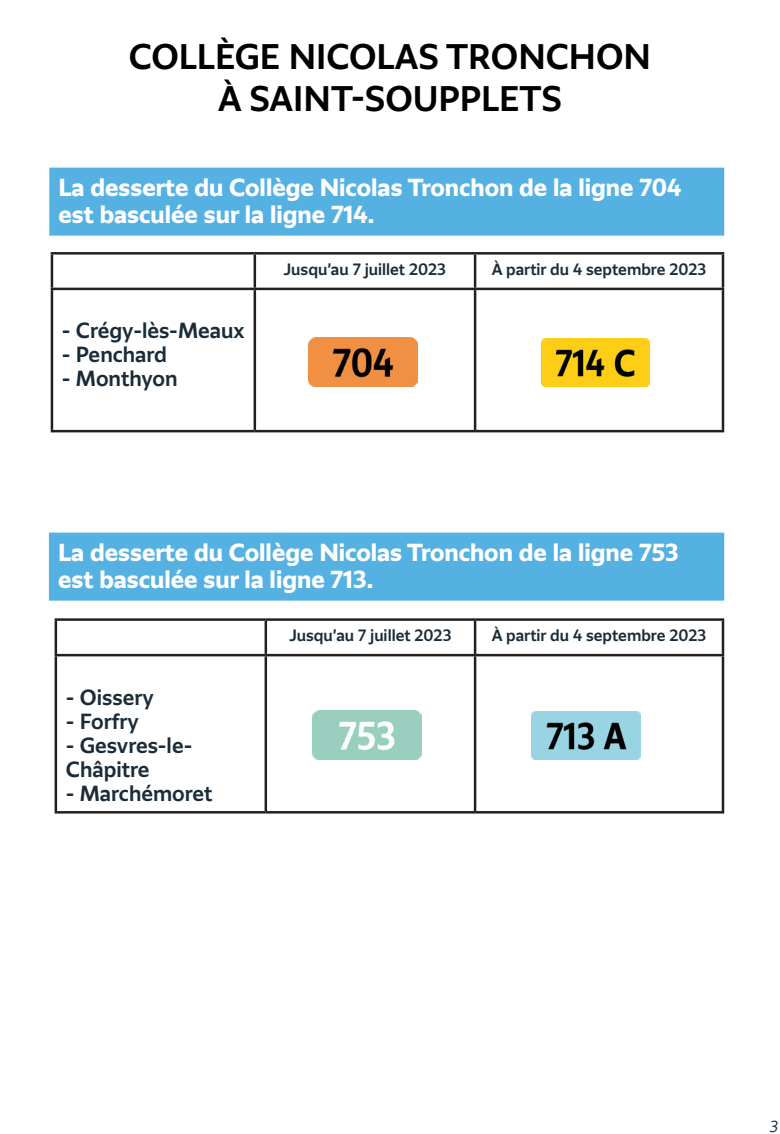
<style>
.page{position:relative;width:780px;height:1134px;background:#fff}
.page>*{position:absolute;margin:0;border:0;box-sizing:border-box;transform-origin:0 0}
.t1{font:500 32.5px "Grand Paris";color:#000001}
.t2{font:700 22.5px "Grand Paris";color:#fff}
.t3{font:500 20px "Grand Paris";color:#1b2c39}
.t4{font:500 15px "Grand Paris";color:#1b2c39}
.t5{font:italic 300 15px "Grand Paris";color:#1b2c39}
</style>
<div class="page">
<hr style="left:51px;top:252px;width:204px;height:3px;background:#231f20">
<hr style="left:51px;top:255px;width:2px;height:33px;background:#231f20">
<hr style="left:255px;top:252px;width:220px;height:3px;background:#231f20">
<hr style="left:253px;top:255px;width:3px;height:33px;background:#231f20">
<hr style="left:475px;top:252px;width:249px;height:3px;background:#231f20">
<hr style="left:474px;top:255px;width:2px;height:33px;background:#231f20">
<hr style="left:721px;top:255px;width:3px;height:33px;background:#231f20">
<hr style="left:51px;top:288px;width:204px;height:2px;background:#231f20">
<hr style="left:51px;top:290px;width:2px;height:140px;background:#231f20">
<hr style="left:255px;top:288px;width:220px;height:2px;background:#231f20">
<hr style="left:253px;top:290px;width:3px;height:140px;background:#231f20">
<hr style="left:475px;top:288px;width:249px;height:2px;background:#231f20">
<hr style="left:474px;top:290px;width:2px;height:140px;background:#231f20">
<hr style="left:721px;top:290px;width:3px;height:140px;background:#231f20">
<hr style="left:51px;top:430px;width:204px;height:2px;background:#231f20">
<hr style="left:255px;top:430px;width:220px;height:2px;background:#231f20">
<hr style="left:475px;top:430px;width:249px;height:2px;background:#231f20">
<img style="left:309px;top:337px;width:108px;height:49px">
<img style="left:541px;top:338px;width:108px;height:48px">
<hr style="left:55px;top:618px;width:211px;height:3px;background:#231f20">
<hr style="left:55px;top:621px;width:2px;height:33px;background:#231f20">
<hr style="left:266px;top:618px;width:209px;height:3px;background:#231f20">
<hr style="left:264px;top:621px;width:3px;height:33px;background:#231f20">
<hr style="left:475px;top:618px;width:249px;height:3px;background:#231f20">
<hr style="left:474px;top:621px;width:2px;height:33px;background:#231f20">
<hr style="left:721px;top:621px;width:3px;height:33px;background:#231f20">
<hr style="left:55px;top:654px;width:211px;height:2px;background:#231f20">
<hr style="left:55px;top:656px;width:2px;height:155px;background:#231f20">
<hr style="left:266px;top:654px;width:209px;height:2px;background:#231f20">
<hr style="left:264px;top:656px;width:3px;height:155px;background:#231f20">
<hr style="left:475px;top:654px;width:249px;height:2px;background:#231f20">
<hr style="left:474px;top:656px;width:2px;height:155px;background:#231f20">
<hr style="left:721px;top:656px;width:3px;height:155px;background:#231f20">
<hr style="left:55px;top:811px;width:211px;height:2px;background:#231f20">
<hr style="left:266px;top:811px;width:209px;height:2px;background:#231f20">
<hr style="left:475px;top:811px;width:249px;height:2px;background:#231f20">
<img style="left:531px;top:711px;width:109px;height:49px">
<img style="left:313px;top:710px;width:108px;height:50px">
<div style="left:49px;top:168px;width:675px;height:68px;background:#56b1e3;border:2px solid #56b1e3"></div>
<div style="left:49px;top:533px;width:675px;height:68px;background:#56b1e3;border:2px solid #56b1e3"></div>
<p class="t1" style="left:129px;top:35px;width:524px">COLLÈGE NICOLAS TRONCHON</p>
<p class="t1" style="left:218px;top:78px;width:345px">À SAINT-SOUPPLETS</p>
<p class="t2" style="left:58px;top:172px;width:624px">La desserte du Collège Nicolas Tronchon de la ligne 704</p>
<p class="t2" style="left:58px;top:199px;width:317px">est basculée sur la ligne 714.</p>
<p class="t3" style="left:62px;top:318px;width:184px">- Crégy-lès-Meaux</p>
<p class="t3" style="left:62px;top:342px;width:107px">- Penchard</p>
<p class="t3" style="left:62px;top:366px;width:117px">- Monthyon</p>
<p class="t4" style="left:284px;top:259px;width:164px">Jusqu’au 7 juillet 2023</p>
<p class="t4" style="left:491px;top:259px;width:216px">À partir du 4 septembre 2023</p>
<p class="t2" style="left:58px;top:537px;width:622px">La desserte du Collège Nicolas Tronchon de la ligne 753</p>
<p class="t2" style="left:58px;top:564px;width:317px">est basculée sur la ligne 713.</p>
<p class="t3" style="left:66px;top:684px;width:89px">- Oissery</p>
<p class="t3" style="left:66px;top:708px;width:75px">- Forfry</p>
<p class="t3" style="left:66px;top:732px;width:128px">- Gesvres-le-</p>
<p class="t3" style="left:66px;top:756px;width:85px">Châpitre</p>
<p class="t3" style="left:66px;top:780px;width:148px">- Marchémoret</p>
<p class="t4" style="left:289px;top:626px;width:164px">Jusqu’au 7 juillet 2023</p>
<p class="t4" style="left:491px;top:626px;width:216px">À partir du 4 septembre 2023</p>
<p class="t5" style="left:769px;top:1117px;width:10px">3</p>
</div>
